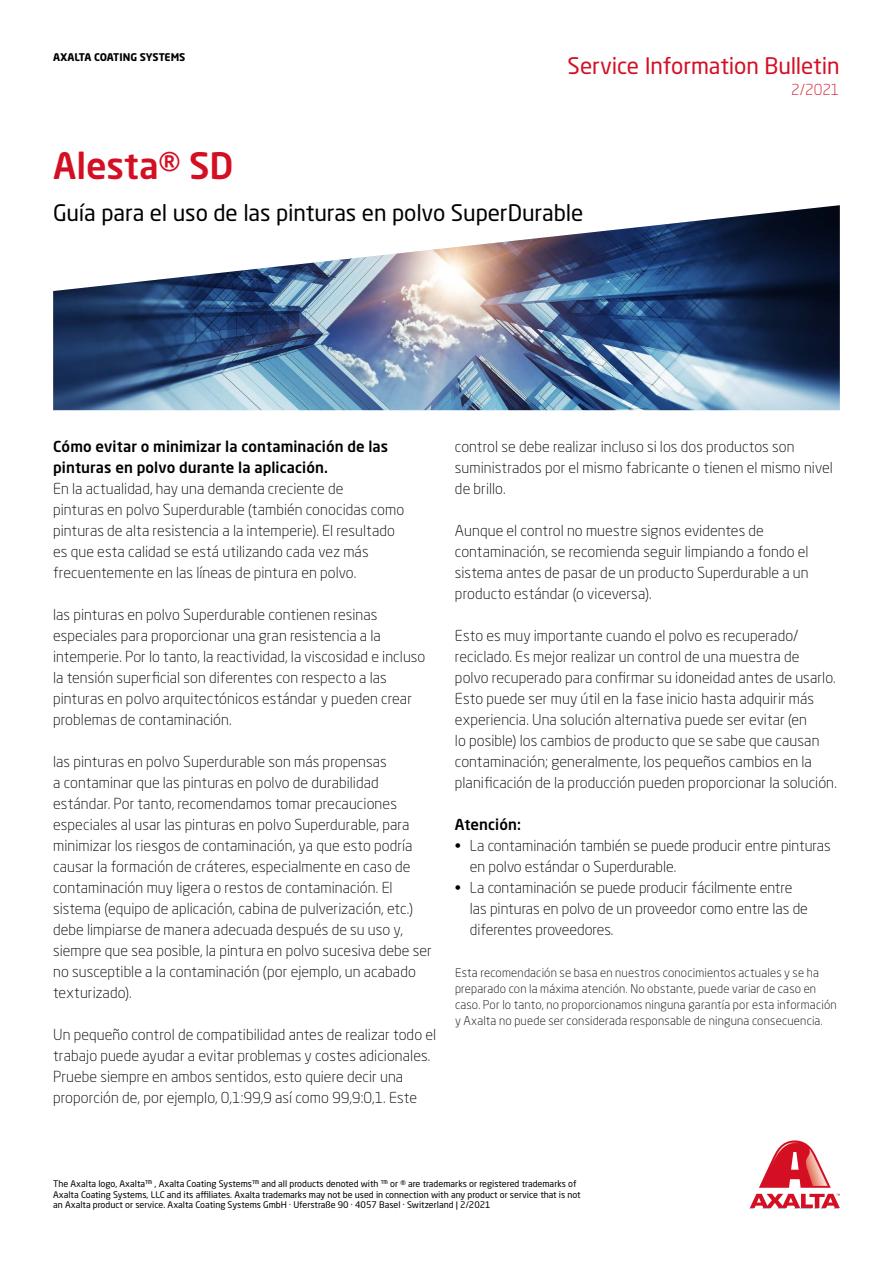
<style>
.page{position:relative;width:893px;height:1263px;background:#fff}
.page>*{position:absolute;margin:0;border:0;box-sizing:border-box;transform-origin:0 0}
.t1{font:500 36px "Neo Sans Pro";color:#d40f23}
.t2{font:22.5px "Neo Sans Pro";letter-spacing:-.005em;color:#000}
.t3{font:22.5px "Neo Sans Pro";letter-spacing:-.01em;color:#d40f23}
.t4{font:300 15px/21px "Neo Sans Pro";letter-spacing:.005em;color:#000}
.t5{font:500 15px/21px "Neo Sans Pro";letter-spacing:.005em;color:#000}
.t6{font:300 15px "Neo Sans Pro";color:#d40f23}
.t7{font:300 12px/15.8px "Neo Sans Pro";letter-spacing:.015em;color:#000}
.t8{font:700 10.5px "Neo Sans Pro";letter-spacing:-.01em;color:#000}
.t9{font:9px/10.5px "Neo Sans Pro";color:#000}
</style>
<div class="page">
<svg style="left:750px;top:1140px;width:90px;height:68px"></svg>
<img style="left:53px;top:205px;width:787px;height:205px">
<p class="t8" style="left:53px;top:50px;width:134px">AXALTA COATING SYSTEMS</p>
<h2 class="t3" style="left:568px;top:52px;width:274px">Service Information Bulletin</h2>
<p class="t6" style="left:791px;top:81px;width:50px">2/2021</p>
<h1 class="t1" style="left:53px;top:143px;width:182px">Alesta® SD</h1>
<h2 class="t2" style="left:53px;top:199px;width:532px">Guía para el uso de las pinturas en polvo SuperDurable</h2>
<p class="t5" style="left:53px;top:436px;width:337px">Cómo evitar o minimizar la contaminación de las pinturas en polvo durante la aplicación.</p>
<p class="t4" style="left:53px;top:478px;width:352px">En la actualidad, hay una demanda creciente de<br>pinturas en polvo Superdurable (también conocidas como pinturas de alta resistencia a la intemperie). El resultado es que esta calidad se está utilizando cada vez más frecuentemente en las líneas de pintura en polvo.</p>
<p class="t4" style="left:53px;top:604px;width:374px">las pinturas en polvo Superdurable contienen resinas especiales para proporcionar una gran resistencia a la intemperie. Por lo tanto, la reactividad, la viscosidad e incluso la tensión superficial son diferentes con respecto a las pinturas en polvo arquitectónicos estándar y pueden crear problemas de contaminación.</p>
<p class="t4" style="left:53px;top:751px;width:380px">las pinturas en polvo Superdurable son más propensas<br>a contaminar que las pinturas en polvo de durabilidad estándar. Por tanto, recomendamos tomar precauciones especiales al usar las pinturas en polvo Superdurable, para minimizar los riesgos de contaminación, ya que esto podría causar la formación de cráteres, especialmente en caso de contaminación muy ligera o restos de contaminación. El sistema (equipo de aplicación, cabina de pulverización, etc.) debe limpiarse de manera adecuada después de su uso y, siempre que sea posible, la pintura en polvo sucesiva debe ser no susceptible a la contaminación (por ejemplo, un acabado texturizado).</p>
<p class="t4" style="left:53px;top:1024px;width:384px">Un pequeño control de compatibilidad antes de realizar todo el trabajo puede ayudar a evitar problemas y costes adicionales.<br>Pruebe siempre en ambos sentidos, esto quiere decir una proporción de, por ejemplo, 0,1:99,9 así como 99,9:0,1. Este</p>
<p class="t4" style="left:455px;top:436px;width:379px">control se debe realizar incluso si los dos productos son suministrados por el mismo fabricante o tienen el mismo nivel de brillo.</p>
<p class="t4" style="left:455px;top:520px;width:355px">Aunque el control no muestre signos evidentes de contaminación, se recomienda seguir limpiando a fondo el sistema antes de pasar de un producto Superdurable a un producto estándar (o viceversa).</p>
<p class="t4" style="left:455px;top:625px;width:383px">Esto es muy importante cuando el polvo es recuperado/ reciclado. Es mejor realizar un control de una muestra de polvo recuperado para confirmar su idoneidad antes de usarlo.<br>Esto puede ser muy útil en la fase inicio hasta adquirir más experiencia. Una solución alternativa puede ser evitar (en<br>lo posible) los cambios de producto que se sabe que causan contaminación; generalmente, los pequeños cambios en la planificación de la producción pueden proporcionar la solución.</p>
<p class="t5" style="left:455px;top:814px;width:67px">Atención:</p>
<p class="t4" style="left:470px;top:835px;width:362px;text-indent:-15px">• La contaminación también se puede producir entre pinturas en polvo estándar o Superdurable.</p>
<p class="t4" style="left:470px;top:877px;width:339px;text-indent:-15px">• La contaminación se puede producir fácilmente entre las pinturas en polvo de un proveedor como entre las de diferentes proveedores.</p>
<p class="t7" style="left:455px;top:965px;width:383px">Esta recomendación se basa en nuestros conocimientos actuales y se ha preparado con la máxima atención. No obstante, puede variar de caso en caso. Por lo tanto, no proporcionamos ninguna garantía por esta información y Axalta no puede ser considerada responsable de ninguna consecuencia.</p>
<p class="t9" style="left:53px;top:1178px;width:529px">The Axalta logo, Axalta™ , Axalta Coating Systems™ and all products denoted with ™ or ® are trademarks or registered trademarks of<br>Axalta Coating Systems, LLC and its affiliates. Axalta trademarks may not be used in connection with any product or service that is not an Axalta product or service. Axalta Coating Systems GmbH · Uferstraße 90 · 4057 Basel · Switzerland | 2/2021</p>
</div>
